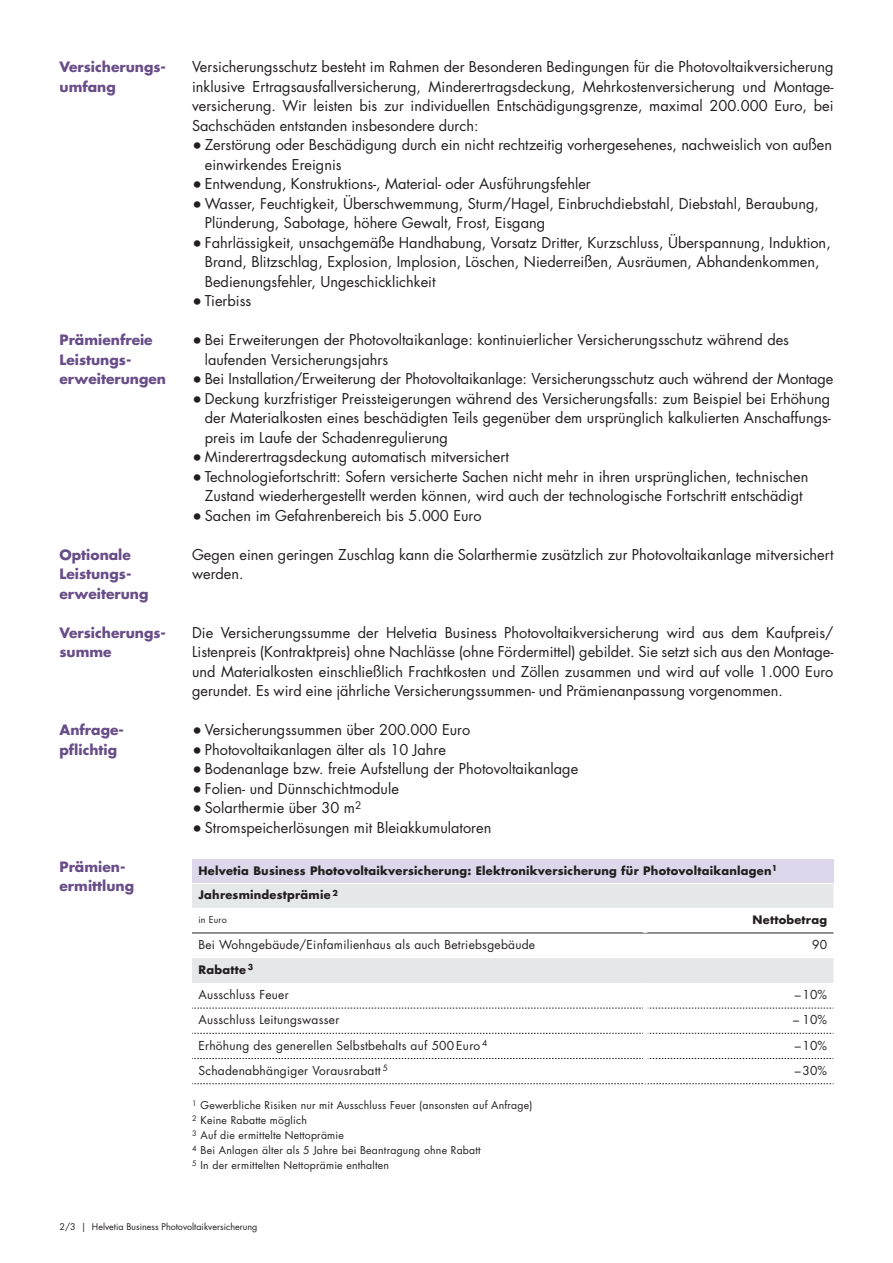
<style>
.page{position:relative;width:893px;height:1263px;background:#fff}
.page>*{position:absolute;margin:0;border:0;box-sizing:border-box;transform-origin:0 0}
.Copy_9_7_13_block{font:14.55px/19.5px "Futura Std";color:#231f20}
.Subtitle_B_bold_9_25{font:700 13.8px/19.5px "Futura Std";color:#684d88}
.Table_Copy_book_8pt{font:12px "Futura Std";letter-spacing:.02em;color:#231f20}
.Table_Numbers_book_8{font:12px "Futura Std";letter-spacing:.01em;color:#231f20}
.Table_Copy_bold_7_6p{font:700 11.4px "Futura Std";letter-spacing:.02em;color:#231f20}
.Note_7pt{font:10.5px "Futura Std";letter-spacing:.02em;color:#231f20}
.Table_Title_book_6pt{font:9px "Futura Std";color:#231f20}
.s1{font-size:17.25px}
</style>
<div class="page">
<div style="left:192px;top:859px;width:641px;height:24px;background:#ded6ea"></div>
<svg style="left:192px;top:884px;width:641px;height:99px;fill:#e6e7e9"></svg>
<svg style="left:192px;top:909px;width:641px;height:24px"></svg>
<svg style="left:192px;top:1008px;width:642px;height:1px"></svg>
<svg style="left:192px;top:1033px;width:642px;height:1px"></svg>
<svg style="left:192px;top:1058px;width:642px;height:1px"></svg>
<svg style="left:192px;top:1083px;width:642px;height:1px"></svg>
<hr style="left:192px;top:908px;width:453px;height:1px;background:#fff">
<hr style="left:645px;top:908px;width:188px;height:1px;background:#fff">
<hr style="left:643px;top:933px;width:4px;height:25px;background:#fff">
<hr style="left:643px;top:1008px;width:4px;height:25px;background:#fff">
<hr style="left:643px;top:1033px;width:4px;height:25px;background:#fff">
<hr style="left:643px;top:1058px;width:4px;height:25px;background:#fff">
<hr style="left:192px;top:933px;width:453px;height:1px;background:#231f20">
<hr style="left:645px;top:933px;width:188px;height:1px;background:#231f20">
<hr style="left:643px;top:909px;width:4px;height:24px;background:#fff">
<p class="Subtitle_B_bold_9_25" style="left:60px;top:57px;width:108px">Versicherungs&shy;umfang</p>
<p class="Copy_9_7_13_block" style="left:192px;top:57px;width:643px;text-align:justify">Versicherungsschutz besteht im Rahmen der Besonderen Bedingungen für die Photovoltaikversicherung inklusive Ertragsausfallversicherung, Minderertragsdeckung, Mehrkostenversicherung und Montage&shy;versicherung. Wir leisten bis zur individuellen Entschädigungsgrenze, maximal 200.000 Euro, bei Sachschäden entstanden insbesondere durch:</p>
<p class="Copy_9_7_13_block" style="left:205px;top:135px;width:629px;text-indent:-13px"><span class="s1">•</span> Zerstörung oder Beschädigung durch ein nicht rechtzeitig vorhergesehenes, nachweislich von außen einwirkendes Ereignis</p>
<p class="Copy_9_7_13_block" style="left:192px;top:174px;width:400px"><span class="s1">•</span> Entwendung, Konstruktions-, Material- oder Ausführungsfehler</p>
<p class="Copy_9_7_13_block" style="left:205px;top:194px;width:616px;text-indent:-13px"><span class="s1">•</span> Wasser, Feuchtigkeit, Überschwemmung, Sturm/Hagel, Einbruchdiebstahl, Diebstahl, Beraubung,<br>Plünderung, Sabotage, höhere Gewalt, Frost, Eisgang</p>
<p class="Copy_9_7_13_block" style="left:205px;top:233px;width:627px;text-indent:-13px"><span class="s1">•</span> Fahrlässigkeit, unsachgemäße Handhabung, Vorsatz Dritter, Kurzschluss, Überspannung, Induktion,<br>Brand, Blitzschlag, Explosion, Implosion, Löschen, Niederreißen, Ausräumen, Abhandenkommen,<br>Bedienungsfehler, Ungeschicklichkeit</p>
<p class="Copy_9_7_13_block" style="left:192px;top:291px;width:61px"><span class="s1">•</span> Tierbiss</p>
<p class="Subtitle_B_bold_9_25" style="left:60px;top:330px;width:95px">Prämienfreie</p>
<p class="Subtitle_B_bold_9_25" style="left:60px;top:350px;width:108px">Leistungs&shy;erweiterungen</p>
<p class="Copy_9_7_13_block" style="left:205px;top:330px;width:586px;text-indent:-13px"><span class="s1">•</span> Bei Erweiterungen der Photovoltaikanlage: kontinuierlicher Versicherungsschutz während des laufenden Versicherungsjahrs</p>
<p class="Copy_9_7_13_block" style="left:192px;top:369px;width:643px"><span class="s1">•</span> Bei Installation/Erweiterung der Photovoltaikanlage: Versicherungsschutz auch während der Montage</p>
<p class="Copy_9_7_13_block" style="left:205px;top:389px;width:628px;text-align:justify;text-indent:-13px"><span class="s1">•</span> Deckung kurzfristiger Preissteigerungen während des Versicherungsfalls: zum Beispiel bei Erhöhung der Materialkosten eines beschädigten Teils gegenüber dem ursprünglich kalkulierten Anschaffungs&shy;preis im Laufe der Schadenregulierung</p>
<p class="Copy_9_7_13_block" style="left:192px;top:447px;width:318px"><span class="s1">•</span> Minderertragsdeckung automatisch mitversichert</p>
<p class="Copy_9_7_13_block" style="left:192px;top:467px;width:618px;text-align:center"><span class="s1">•</span> Technologiefortschritt: Sofern versicherte Sachen nicht mehr in ihren ursprünglichen, technischen<br>Zustand wiederhergestellt werden können, wird auch der technologische Fortschritt entschädigt</p>
<p class="Copy_9_7_13_block" style="left:192px;top:506px;width:291px"><span class="s1">•</span> Sachen im Gefahrenbereich bis 5.000 Euro</p>
<p class="Subtitle_B_bold_9_25" style="left:60px;top:545px;width:73px">Optionale</p>
<p class="Subtitle_B_bold_9_25" style="left:60px;top:564px;width:90px">Leistungs&shy;erweiterung</p>
<p class="Subtitle_B_bold_9_25" style="left:60px;top:623px;width:107px">Versicherungs-</p>
<p class="Subtitle_B_bold_9_25" style="left:60px;top:642px;width:54px">summe</p>
<p class="Copy_9_7_13_block" style="left:192px;top:545px;width:643px">Gegen einen geringen Zuschlag kann die Solarthermie zusätzlich zur Photovoltaikanlage mitversichert werden.</p>
<p class="Copy_9_7_13_block" style="left:192px;top:623px;width:643px;text-align:justify">Die Versicherungssumme der Helvetia Business Photovoltaikversicherung wird aus dem Kaufpreis/ Listenpreis (Kontraktpreis) ohne Nachlässe (ohne Fördermittel) gebildet. Sie setzt sich aus den Montage&shy;und Materialkosten einschließlich Frachtkosten und Zöllen zusammen und wird auf volle 1.000 Euro gerundet. Es wird eine jährliche Versicherungssummen- und Prämienanpassung vorgenommen.</p>
<p class="Subtitle_B_bold_9_25" style="left:60px;top:720px;width:66px">Anfrage&shy;pflichtig</p>
<p class="Copy_9_7_13_block" style="left:192px;top:720px;width:280px"><span class="s1">•</span> Versicherungssummen über 200.000 Euro</p>
<p class="Copy_9_7_13_block" style="left:192px;top:740px;width:255px"><span class="s1">•</span> Photovoltaikanlagen älter als 10 Jahre</p>
<p class="Copy_9_7_13_block" style="left:192px;top:759px;width:388px"><span class="s1">•</span> Bodenanlage bzw. freie Aufstellung der Photovoltaikanlage</p>
<p class="Copy_9_7_13_block" style="left:192px;top:779px;width:208px"><span class="s1">•</span> Folien- und Dünnschichtmodule</p>
<p class="Copy_9_7_13_block" style="left:192px;top:798px;width:171px"><span class="s1">•</span> Solarthermie über 30 m<sup>2</sup></p>
<p class="Copy_9_7_13_block" style="left:192px;top:818px;width:301px"><span class="s1">•</span> Stromspeicherlösungen mit Bleiakkumulatoren</p>
<p class="Subtitle_B_bold_9_25" style="left:60px;top:857px;width:76px">Prämien&shy;ermittlung</p>
<p class="Table_Copy_bold_7_6p" style="left:198px;top:863px;width:580px">Helvetia Business Photovoltaikversicherung: Elektronikversicherung für Photovoltaikanlagen<sup>1</sup></p>
<p class="Table_Copy_bold_7_6p" style="left:198px;top:887px;width:141px">Jahresmindestprämie <sup>2</sup></p>
<p class="Table_Title_book_6pt" style="left:198px;top:914px;width:30px">in Euro</p>
<p class="Table_Copy_bold_7_6p" style="left:752px;top:912px;width:76px">Nettobetrag</p>
<p class="Table_Copy_book_8pt" style="left:198px;top:937px;width:338px">Bei Wohngebäude/Einfamilienhaus als auch Betriebsgebäude</p>
<p class="Table_Numbers_book_8" style="left:812px;top:937px;width:16px">90</p>
<p class="Table_Copy_bold_7_6p" style="left:198px;top:962px;width:56px">Rabatte <sup>3</sup></p>
<p class="Table_Copy_book_8pt" style="left:198px;top:987px;width:92px">Ausschluss Feuer</p>
<p class="Table_Numbers_book_8" style="left:795px;top:987px;width:34px">–10%</p>
<p class="Table_Copy_book_8pt" style="left:198px;top:1012px;width:142px">Ausschluss Leitungswasser</p>
<p class="Table_Numbers_book_8" style="left:793px;top:1012px;width:35px">– 10%</p>
<p class="Table_Copy_book_8pt" style="left:198px;top:1037px;width:291px">Erhöhung des generellen Selbstbehalts auf 500 Euro <sup>4</sup></p>
<p class="Table_Numbers_book_8" style="left:795px;top:1037px;width:34px">–10%</p>
<p class="Table_Copy_book_8pt" style="left:198px;top:1063px;width:191px">Schadenabhängiger Vorausrabatt <sup>5</sup></p>
<p class="Table_Numbers_book_8" style="left:795px;top:1063px;width:34px">–30%</p>
<p class="Note_7pt" style="left:192px;top:1099px;width:342px"><sup>1</sup> Gewerbliche Risiken nur mit Ausschluss Feuer (ansonsten auf Anfrage)</p>
<p class="Note_7pt" style="left:192px;top:1114px;width:116px"><sup>2</sup> Keine Rabatte möglich</p>
<p class="Note_7pt" style="left:192px;top:1129px;width:153px"><sup>3</sup> Auf die ermittelte Nettoprämie</p>
<p class="Note_7pt" style="left:192px;top:1144px;width:290px"><sup>4</sup> Bei Anlagen älter als 5 Jahre bei Beantragung ohne Rabatt</p>
<p class="Note_7pt" style="left:192px;top:1159px;width:199px"><sup>5</sup> In der ermittelten Nettoprämie enthalten</p>
<p class="Table_Title_book_6pt" style="left:60px;top:1221px;width:199px">2/3 | Helvetia Business Photovoltaikversicherung</p>
</div>
